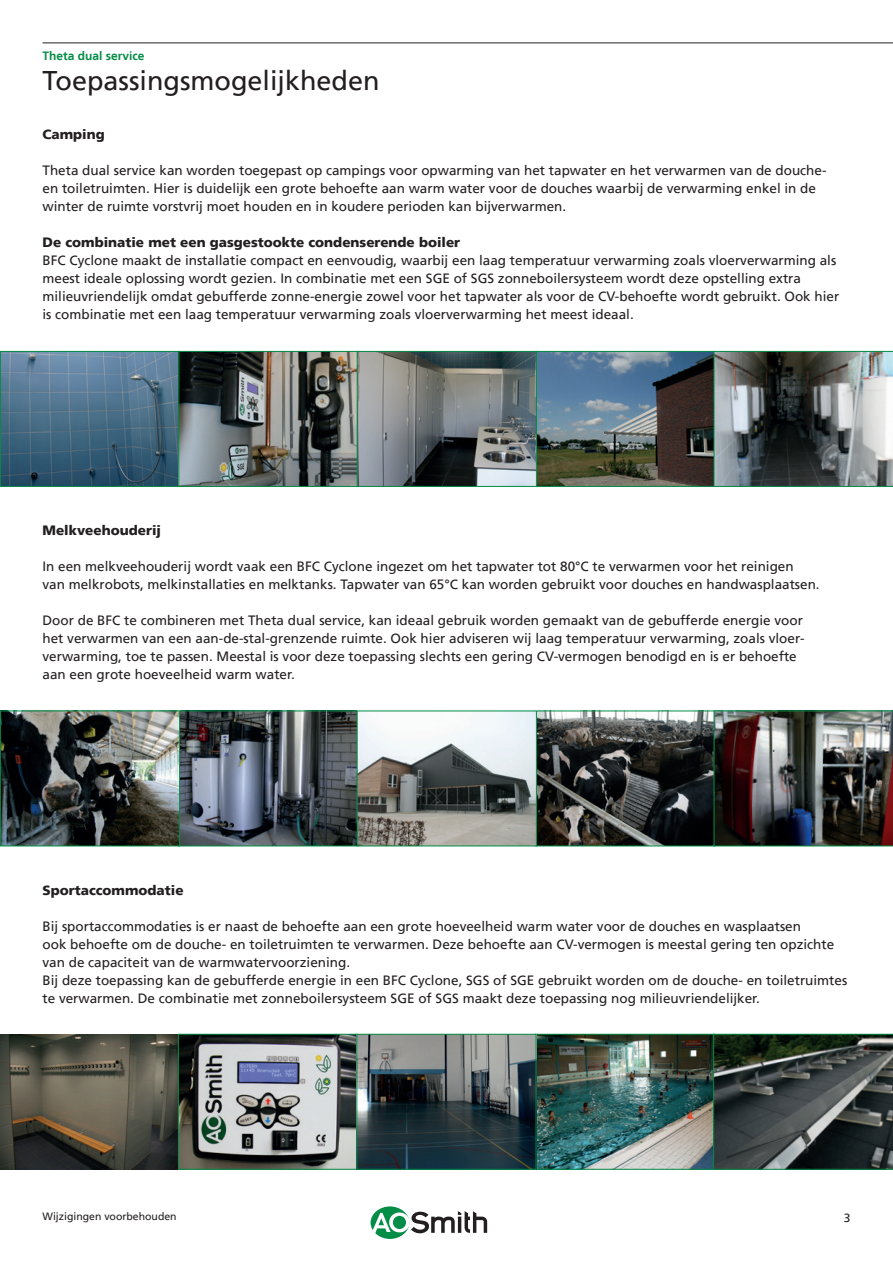
<style>
.page{position:relative;width:893px;height:1263px;background:#fff}
.page>*{position:absolute;margin:0;border:0;box-sizing:border-box;transform-origin:0 0}
.t1{font:27px "Frutiger LT";color:#231f20}
.t2{font:13.5px/18px "Frutiger LT";color:#231f20}
.t3{font:900 13.5px "Frutiger LT";color:#231f20}
.t4{font:700 12px "Frutiger LT";color:#048d47}
.t5{font:12px "Frutiger LT";color:#231f20}
.t6{font:10.5px "Frutiger LT";color:#231f20}
</style>
<div class="page">
<div style="left:371px;top:1206px;width:38px;height:33px;background:#048d47;border-radius:50%"></div>
<svg style="left:372px;top:1211px;width:115px;height:22px"></svg>
<hr style="left:43px;top:43px;width:850px;height:1px;background:#231f20">
<img style="left:2px;top:353px;width:711px;height:132px">
<div style="left:535px;top:351px;width:180px;height:136px;border:1px solid #048d47"></div>
<img style="left:2px;top:712px;width:711px;height:132px">
<svg style="left:714px;top:351px;width:179px;height:136px;background:#6a7271"></svg>
<img style="left:714px;top:710px;width:179px;height:136px">
<div style="left:0;top:351px;width:180px;height:136px;border:1px solid #048d47"></div>
<div style="left:178px;top:351px;width:180px;height:136px;border:1px solid #048d47"></div>
<div style="left:178px;top:710px;width:180px;height:136px;border:1px solid #048d47"></div>
<div style="left:357px;top:351px;width:180px;height:136px;border:1px solid #048d47"></div>
<div style="left:357px;top:710px;width:180px;height:136px;border:1px solid #048d47"></div>
<div style="left:0;top:710px;width:180px;height:136px;border:1px solid #048d47"></div>
<img style="left:0;top:1034px;width:713px;height:135px">
<div style="left:535px;top:1034px;width:180px;height:136px;border:1px solid #048d47"></div>
<svg style="left:713px;top:1034px;width:180px;height:136px;background:#3a4641"></svg>
<div style="left:178px;top:1034px;width:180px;height:136px;border:1px solid #048d47"></div>
<div style="left:356px;top:1034px;width:180px;height:136px;border:1px solid #048d47"></div>
<p class="t4" style="left:43px;top:49px;width:104px">Theta dual service</p>
<h1 class="t1" style="left:43px;top:65px;width:339px">Toepassingsmogelijkheden</h1>
<p class="t3" style="left:43px;top:126px;width:64px">Camping</p>
<p class="t2" style="left:43px;top:161px;width:785px">Theta dual service kan worden toegepast op campings voor opwarming van het tapwater en het verwarmen van de douche&shy;en toiletruimten. Hier is duidelijk een grote behoefte aan warm water voor de douches waarbij de verwarming enkel in de winter de ruimte vorstvrij moet houden en in koudere perioden kan bijverwarmen.</p>
<p class="t3" style="left:43px;top:234px;width:419px">De combinatie met een gasgestookte condenserende boiler</p>
<p class="t2" style="left:43px;top:251px;width:798px">BFC Cyclone maakt de installatie compact en eenvoudig, waarbij een laag temperatuur verwarming zoals vloerverwarming als meest ideale oplossing wordt gezien. In combinatie met een SGE of SGS zonneboilersysteem wordt deze opstelling extra milieuvriendelijk omdat gebufferde zonne-energie zowel voor het tapwater als voor de CV-behoefte wordt gebruikt. Ook hier is combinatie met een laag temperatuur verwarming zoals vloerverwarming het meest ideaal.</p>
<p class="t3" style="left:43px;top:522px;width:120px">Melkveehouderij</p>
<p class="t2" style="left:43px;top:557px;width:779px">In een melkveehouderij wordt vaak een BFC Cyclone ingezet om het tapwater tot 80°C te verwarmen voor het reinigen<br>van melkrobots, melkinstallaties en melktanks. Tapwater van 65°C kan worden gebruikt voor douches en handwasplaatsen.</p>
<p class="t2" style="left:43px;top:611px;width:762px">Door de BFC te combineren met Theta dual service, kan ideaal gebruik worden gemaakt van de gebufferde energie voor het verwarmen van een aan-de-stal-grenzende ruimte. Ook hier adviseren wij laag temperatuur verwarming, zoals vloer&shy;verwarming, toe te passen. Meestal is voor deze toepassing slechts een gering CV-vermogen benodigd en is er behoefte aan een grote hoeveelheid warm water.</p>
<p class="t3" style="left:43px;top:882px;width:143px">Sportaccommodatie</p>
<p class="t2" style="left:43px;top:917px;width:806px">Bij sportaccommodaties is er naast de behoefte aan een grote hoeveelheid warm water voor de douches en wasplaatsen<br>ook behoefte om de douche- en toiletruimten te verwarmen. Deze behoefte aan CV-vermogen is meestal gering ten opzichte van de capaciteit van de warmwatervoorziening.<br>Bij deze toepassing kan de gebufferde energie in een BFC Cyclone, SGS of SGE gebruikt worden om de douche- en toiletruimtes te verwarmen. De combinatie met zonneboilersysteem SGE of SGS maakt deze toepassing nog milieuvriendelijker.</p>
<p class="t6" style="left:43px;top:1210px;width:136px">Wijzigingen voorbehouden</p>
<p class="t5" style="left:844px;top:1211px;width:8px">3</p>
</div>
